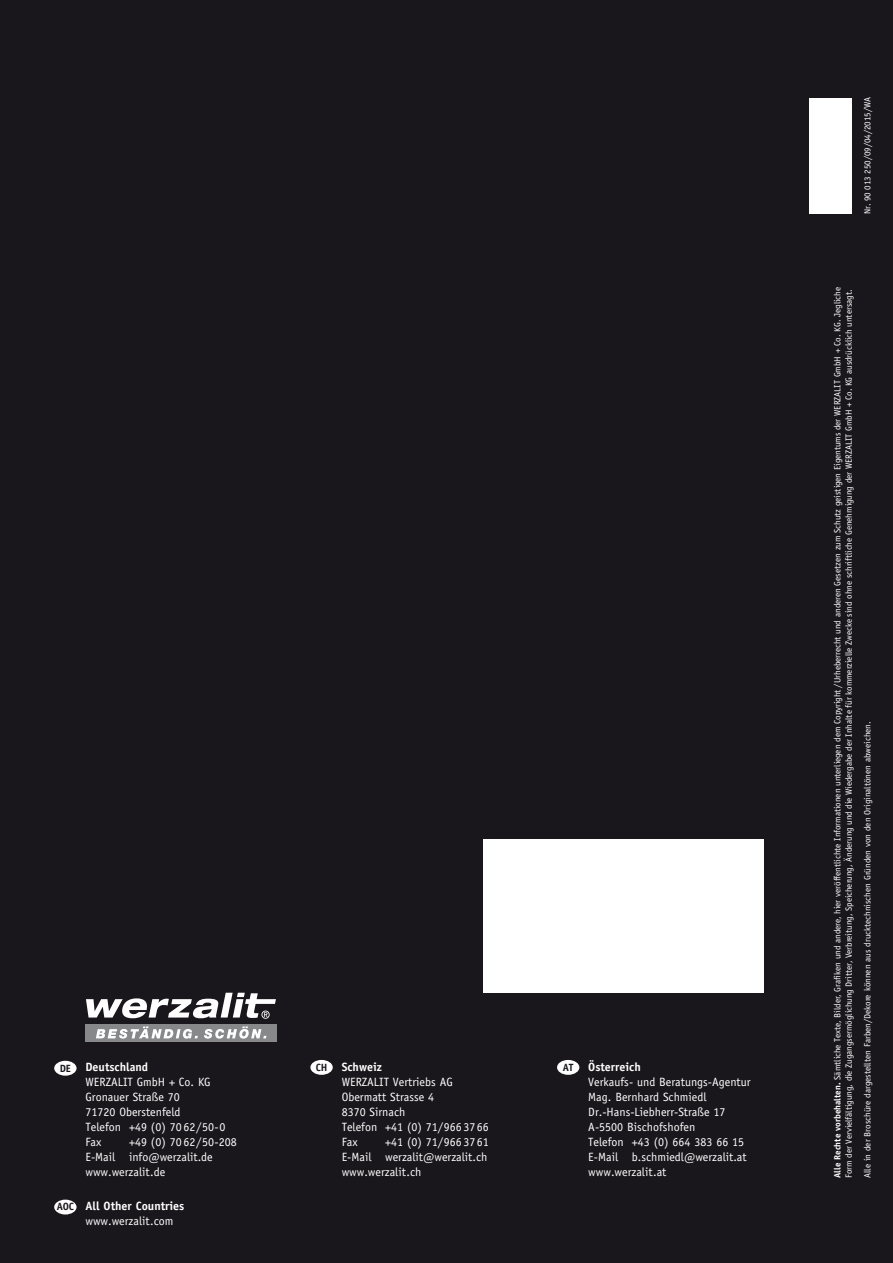
<style>
.page{position:relative;width:893px;height:1263px;background:#1a171c}
.page>*{position:absolute;margin:0;border:0;box-sizing:border-box;transform-origin:0 0}
.t1{font:12px/15px "Officina Sans";color:#fff}
.t2{font:700 12px "Officina Sans";color:#fff}
.t3{font:700 10.5px "Officina Sans";letter-spacing:-.015em;color:#1a171c}
.t4{font:9px/11.2px "Officina Sans";color:#fff}
.s1{font-weight:700}
</style>
<div class="page">
<div style="left:85px;top:1024px;width:191px;height:18px;background:#87888a"></div>
<svg style="left:86px;top:993px;width:190px;height:26px"></svg>
<svg style="left:96px;top:1026px;width:102px;height:12px"></svg>
<svg style="left:204px;top:1026px;width:62px;height:12px"></svg>
<div style="left:54px;top:1061px;width:23px;height:15px;background:#fff;border-radius:50%"></div>
<div style="left:310px;top:1060px;width:23px;height:15px;background:#fff;border-radius:50%"></div>
<div style="left:557px;top:1060px;width:22px;height:15px;background:#fff;border-radius:50%"></div>
<div style="left:54px;top:1199px;width:23px;height:15px;background:#fff;border-radius:50%"></div>
<div style="left:809px;top:99px;width:43px;height:115px;background:#fff"></div>
<div style="left:483px;top:840px;width:281px;height:153px;background:#fff"></div>
<p class="t3" style="left:316px;top:1063px;width:13px">CH</p>
<h1 class="t2" style="left:588px;top:1063px;width:54px">Österreich</h1>
<h1 class="t1" style="left:588px;top:1076px;width:164px">Verkaufs- und Beratungs-Agentur<br>Mag. Bernhard Schmiedl<br>Dr.-Hans-Liebherr-Straße 17<br>A-5500 Bischofshofen<br>Telefon +43 (0) 664 383 66 15<br>E-Mail b.schmiedl@werzalit.at www.werzalit.at</h1>
<p class="t3" style="left:60px;top:1064px;width:13px">DE</p>
<h1 class="t2" style="left:342px;top:1063px;width:42px">Schweiz</h1>
<h1 class="t1" style="left:342px;top:1076px;width:149px">WERZALIT Vertriebs AG<br>Obermatt Strasse 4<br>8370 Sirnach<br>Telefon +41 (0) 71/966 37 66<br>Fax</h1>
<h1 class="t2" style="left:85px;top:1063px;width:64px">Deutschland</h1>
<h1 class="t1" style="left:85px;top:1076px;width:141px">WERZALIT GmbH + Co. KG<br>Gronauer Straße 70<br>71720 Oberstenfeld<br>Telefon +49 (0) 70 62/50-0<br>Fax</h1>
<p class="t3" style="left:563px;top:1063px;width:12px">AT</p>
<h1 class="t1" style="left:85px;top:1136px;width:153px;text-indent:44px">+49 (0) 70 62/50-208<br>E-Mail info@werzalit.de www.werzalit.de</h1>
<h1 class="t1" style="left:342px;top:1136px;width:149px;text-align:justify;text-indent:44px">+41 (0) 71/966 37 61<br>E-Mail werzalit@werzalit.ch www.werzalit.ch</h1>
<p class="t3" style="left:57px;top:1203px;width:19px">AOC</p>
<h1 class="t2" style="left:85px;top:1201px;width:100px">All Other Countries</h1>
<h1 class="t1" style="left:85px;top:1214px;width:90px">www.werzalit.com</h1>
<p class="t4" style="left:863px;top:214px;width:118px;rotate:-90deg">Nr. 90 013 250/09/04/2015/WA</p>
<p class="t4" style="left:833px;top:1178px;width:892px;rotate:-90deg"><span class="s1">Alle Rechte vorbehalten.</span> Sämtliche Texte, Bilder, Grafiken und andere, hier veröffentlichte Informationen unterliegen dem Copyright / Urheberrecht und anderen Gesetzen zum Schutz geistigen Eigentums der WERZALIT GmbH + Co. KG. Jegliche<br>Form der Vervielfältigung, die Zugangsermöglichung Dritter, Verbreitung, Speicherung, Änderung und die Wiedergabe der Inhalte für kommerzielle Zwecke sind ohne schriftliche Genehmigung der WERZALIT GmbH + Co. KG ausdrücklich untersagt.</p>
<p class="t4" style="left:863px;top:1178px;width:458px;rotate:-90deg">Alle in der Broschüre dargestellten Farben/Dekore können aus drucktechnischen Gründen von den Originaltönen abweichen.</p>
</div>
